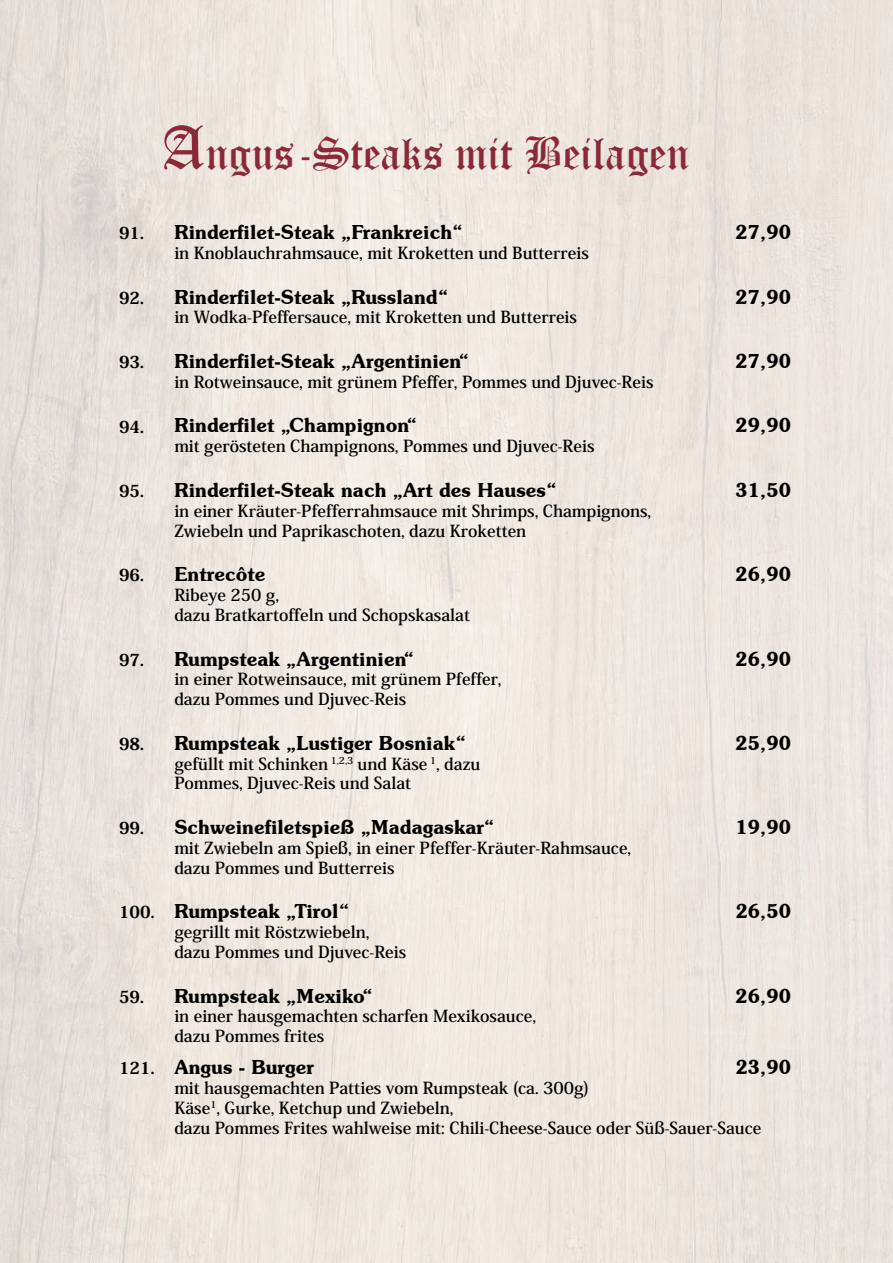
<style>
.page{position:relative;width:893px;height:1263px;background:#fff}
.page>*{position:absolute;margin:0;border:0;box-sizing:border-box;transform-origin:0 0}
.t1{font:45px "Old English Text";color:#8b2939}
.t2{font:600 19.5px "Souvenir IT Cby BT";color:#000}
.t3{font:700 16.5px/19.8px "Koz Min Pro";color:#000}
.s1{font-size:60px}
.s2{font-family:"Koz Min Pro";font-weight:800;font-size:16.5px}
</style>
<div class="page">
<img style="left:0;top:0;width:893px;height:1263px">
<h1 class="t1" style="left:162px;top:124px;width:529px"><span class="s1">A</span>ngus-Steaks mit Beilagen</h1>
<p class="t2" style="left:119px;top:220px;width:345px"><span class="s2">91.</span> Rinderfilet-Steak „Frankreich“</p>
<p class="t2" style="left:736px;top:220px;width:57px">27,90</p>
<p class="t3" style="left:174px;top:242px;width:416px">in Knoblauchrahmsauce, mit Kroketten und Butterreis</p>
<p class="t2" style="left:119px;top:284px;width:331px"><span class="s2">92.</span> Rinderfilet-Steak „Russland“</p>
<p class="t2" style="left:736px;top:284px;width:57px">27,90</p>
<p class="t3" style="left:174px;top:307px;width:404px">in Wodka-Pfeffersauce, mit Kroketten und Butterreis</p>
<p class="t2" style="left:119px;top:349px;width:351px"><span class="s2">93.</span> Rinderfilet-Steak „Argentinien“</p>
<p class="t2" style="left:736px;top:349px;width:57px">27,90</p>
<p class="t3" style="left:174px;top:371px;width:481px">in Rotweinsauce, mit grünem Pfeffer, Pommes und Djuvec-Reis</p>
<p class="t2" style="left:119px;top:413px;width:299px"><span class="s2">94.</span> Rinderfilet „Champignon“</p>
<p class="t2" style="left:736px;top:413px;width:57px">29,90</p>
<p class="t3" style="left:174px;top:436px;width:422px">mit gerösteten Champignons, Pommes und Djuvec-Reis</p>
<p class="t2" style="left:119px;top:478px;width:439px"><span class="s2">95.</span> Rinderfilet-Steak nach „Art des Hauses“</p>
<p class="t2" style="left:736px;top:478px;width:57px">31,50</p>
<p class="t3" style="left:174px;top:500px;width:478px">in einer Kräuter-Pfefferrahmsauce mit Shrimps, Champignons,<br>Zwiebeln und Paprikaschoten, dazu Kroketten</p>
<p class="t2" style="left:119px;top:562px;width:148px"><span class="s2">96.</span> Entrecôte</p>
<p class="t2" style="left:736px;top:562px;width:57px">26,90</p>
<p class="t3" style="left:174px;top:584px;width:297px">Ribeye 250 g,<br>dazu Bratkartoffeln und Schopskasalat</p>
<p class="t2" style="left:119px;top:646px;width:296px"><span class="s2">97.</span> Rumpsteak „Argentinien“</p>
<p class="t2" style="left:736px;top:646px;width:57px">26,90</p>
<p class="t3" style="left:174px;top:669px;width:329px">in einer Rotweinsauce, mit grünem Pfeffer, dazu Pommes und Djuvec-Reis</p>
<p class="t2" style="left:119px;top:731px;width:348px"><span class="s2">98.</span> Rumpsteak „Lustiger Bosniak“</p>
<p class="t2" style="left:736px;top:731px;width:57px">25,90</p>
<p class="t3" style="left:174px;top:753px;width:308px">gefüllt mit Schinken <sup>1,2,3</sup> und Käse <sup>1</sup>, dazu<br>Pommes, Djuvec-Reis und Salat</p>
<p class="t2" style="left:119px;top:815px;width:377px"><span class="s2">99.</span> Schweinefiletspieß „Madagaskar“</p>
<p class="t2" style="left:736px;top:815px;width:57px">19,90</p>
<p class="t3" style="left:174px;top:837px;width:458px">mit Zwiebeln am Spieß, in einer Pfeffer-Kräuter-Rahmsauce, dazu Pommes und Butterreis</p>
<p class="t2" style="left:119px;top:899px;width:232px"><span class="s2">100.</span> Rumpsteak „Tirol“</p>
<p class="t2" style="left:736px;top:899px;width:57px">26,50</p>
<p class="t3" style="left:174px;top:921px;width:233px">gegrillt mit Röstzwiebeln, dazu Pommes und Djuvec-Reis</p>
<p class="t2" style="left:119px;top:983px;width:255px"><span class="s2">59.</span> Rumpsteak „Mexiko“</p>
<p class="t2" style="left:736px;top:983px;width:57px">26,90</p>
<p class="t3" style="left:174px;top:1006px;width:363px">in einer hausgemachten scharfen Mexikosauce, dazu Pommes frites</p>
<p class="t2" style="left:119px;top:1055px;width:197px"><span class="s2">121.</span> Angus - Burger</p>
<p class="t2" style="left:736px;top:1055px;width:57px">23,90</p>
<p class="t3" style="left:174px;top:1077px;width:589px">mit hausgemachten Patties vom Rumpsteak (ca. 300g)<br>Käse<sup>1</sup>, Gurke, Ketchup und Zwiebeln,<br>dazu Pommes Frites wahlweise mit: Chili-Cheese-Sauce oder Süß-Sauer-Sauce</p>
</div>
